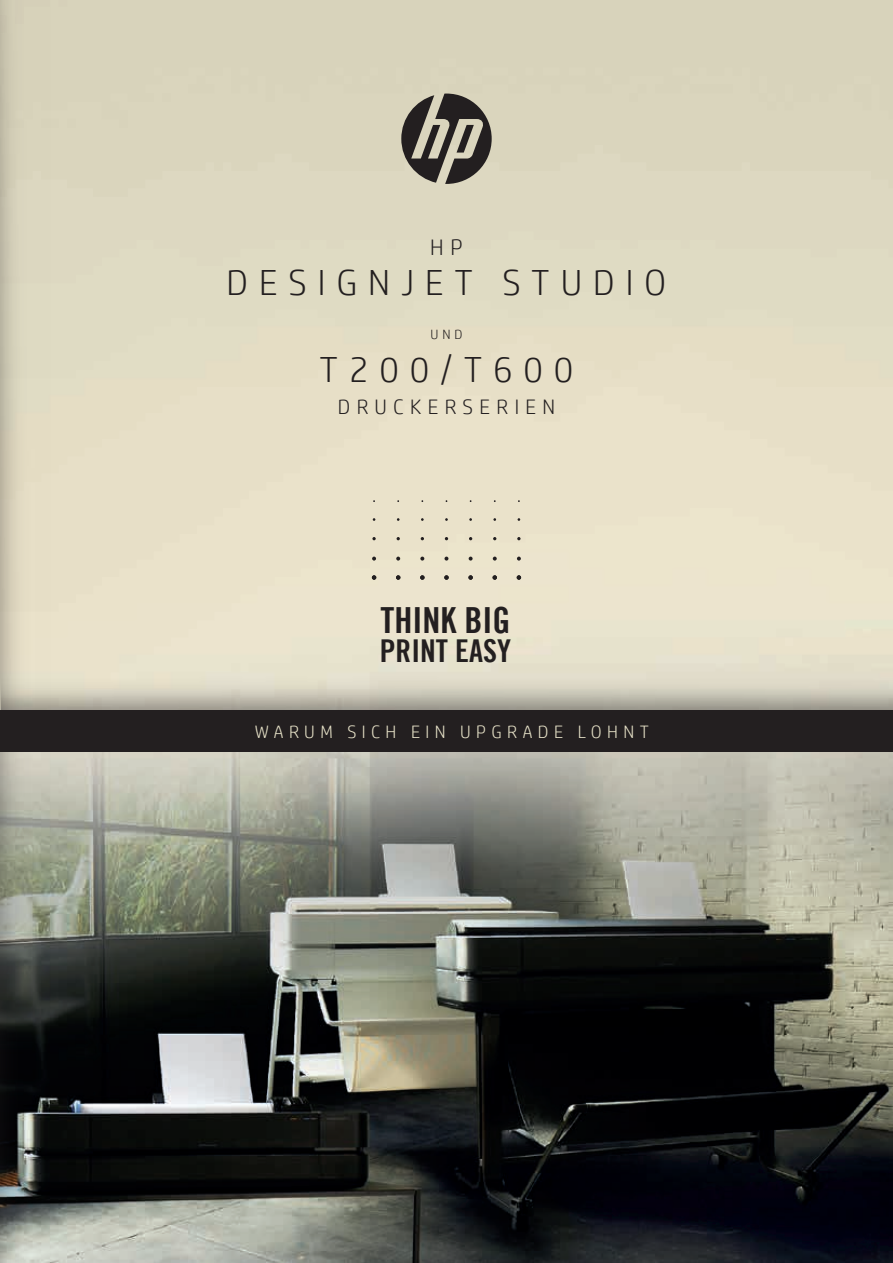
<style>
.page{position:relative;width:893px;height:1263px;background:#fff}
.page>*{position:absolute;margin:0;border:0;box-sizing:border-box;transform-origin:0 0}
.t1{font:300 36.3px "HP Simplified";letter-spacing:.3em;color:#231f20}
.t2{font:36px "Trade Gothic Bold Cond Twenty";color:#231f20}
.t3{font:31.5px "Trade Gothic Bold Cond Twenty";color:#231f20}
.t4{font:300 22.5px "HP Simplified";color:#231f20}
.t5{font:300 21px "HP Simplified";letter-spacing:.3em;color:#231f20}
.t6{font:300 18px "HP Simplified";letter-spacing:.3em;color:#e8e3c9}
.t7{font:300 13.5px "HP Simplified";color:#231f20}
</style>
<div class="page">
<img style="left:50px;top:0;width:843px;height:1263px">
<svg style="left:517px;top:557px;width:4px;height:4px"></svg>
<svg style="left:493px;top:557px;width:4px;height:4px"></svg>
<svg style="left:469px;top:557px;width:4px;height:4px"></svg>
<svg style="left:444px;top:557px;width:4px;height:4px"></svg>
<svg style="left:420px;top:557px;width:4px;height:4px"></svg>
<svg style="left:396px;top:557px;width:4px;height:4px"></svg>
<svg style="left:372px;top:557px;width:4px;height:4px"></svg>
<svg style="left:517px;top:537px;width:4px;height:3px"></svg>
<svg style="left:372px;top:537px;width:4px;height:3px"></svg>
<svg style="left:517px;top:575px;width:4px;height:5px"></svg>
<svg style="left:493px;top:575px;width:4px;height:5px"></svg>
<svg style="left:468px;top:575px;width:5px;height:5px"></svg>
<svg style="left:444px;top:575px;width:5px;height:5px"></svg>
<svg style="left:420px;top:575px;width:5px;height:5px"></svg>
<svg style="left:396px;top:575px;width:4px;height:5px"></svg>
<svg style="left:372px;top:575px;width:4px;height:5px"></svg>
<svg style="left:401px;top:94px;width:91px;height:90px;background:#79756a"></svg>
<div style="left:0;top:710px;width:893px;height:42px;background:#231f20"></div>
<img style="left:0;top:0;width:50px;height:1263px">
<img style="left:1px;top:660px;width:892px;height:50px">
<p class="t4" style="left:430px;top:235px;width:34px">H P</p>
<p class="t1" style="left:227px;top:262px;width:441px">DESIGNJET STUDIO</p>
<p class="t7" style="left:430px;top:327px;width:34px">UND</p>
<p class="t1" style="left:320px;top:349px;width:255px">T200/T600</p>
<p class="t5" style="left:338px;top:395px;width:219px">DRUCKERSERIEN</p>
<p class="t2" style="left:380px;top:598px;width:131px">THINK BIG</p>
<p class="t3" style="left:380px;top:631px;width:133px">PRINT EASY</p>
<p class="t6" style="left:255px;top:722px;width:396px">WARUM SICH EIN UPGRADE LOHNT</p>
</div>
